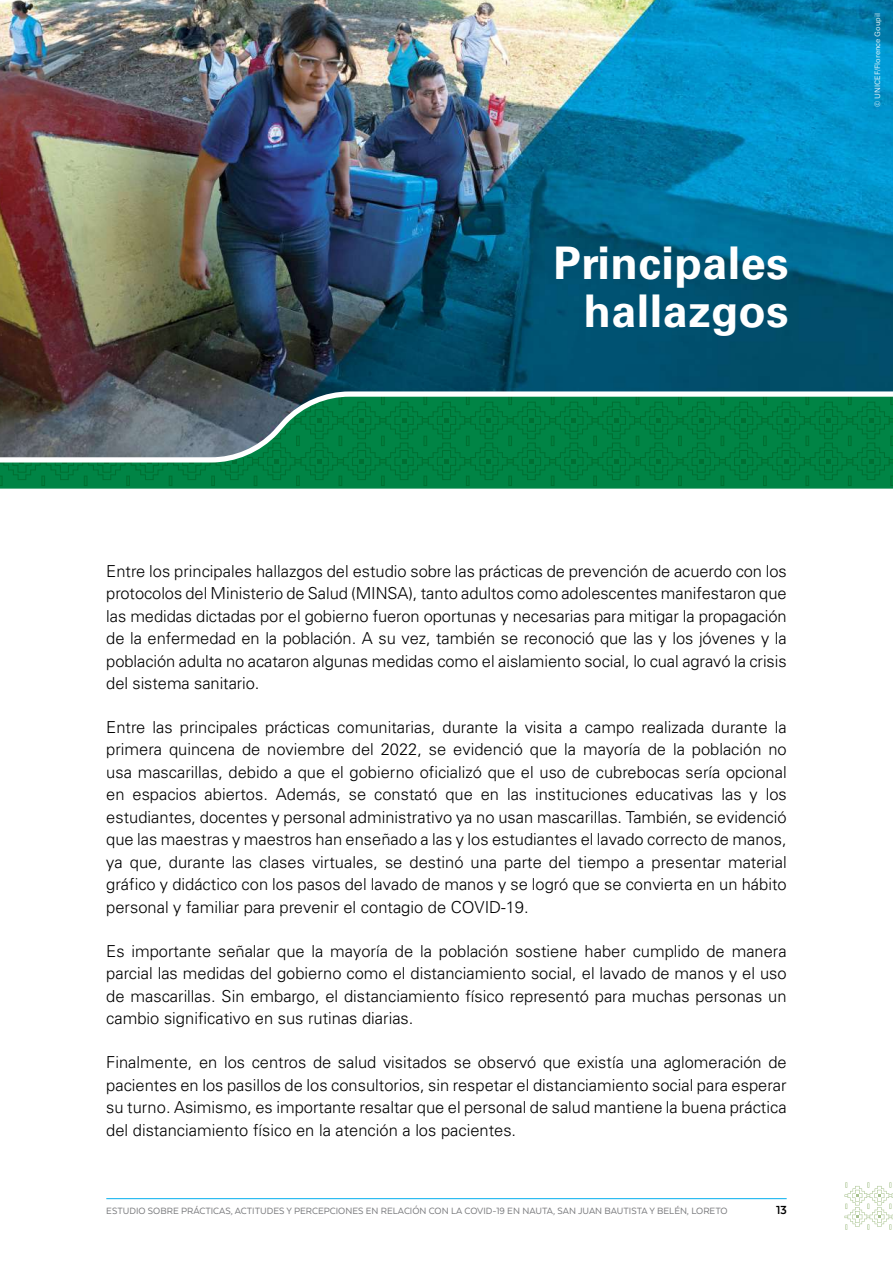
<style>
.page{position:relative;width:893px;height:1263px;background:#fff}
.page>*{position:absolute;margin:0;border:0;box-sizing:border-box;transform-origin:0 0}
.t1{font:700 45px/48px "Univers LT Std";letter-spacing:.01em;color:#fff;text-align:right}
.t2{font:16.5px/22.5px "Univers LT 45 Lt";color:#000;text-align:justify}
.t3{font:700 13.5px "Texta";color:#000}
.t4{font:10.5px "Texta";color:#77787b}
.t5{font:7.5px "Univers LT Std";color:#fff}
</style>
<div class="page">
<hr style="left:106px;top:1198px;width:681px;height:1px;background:#00aeef">
<svg style="left:844px;top:1182px;width:49px;height:48px"></svg>
<img style="left:0;top:0;width:893px;height:391px">
<svg style="left:0;top:486px;width:893px;height:3px;background:#20935c"></svg>
<svg style="left:0;top:462px;width:893px;height:24px;background:#018142"></svg>
<svg style="left:0;top:391px;width:893px;height:71px;background:#2c805b"></svg>
<h1 class="t1" style="left:553px;top:240px;width:237px">Principales hallazgos</h1>
<p class="t5" style="left:873px;top:107px;width:95px;rotate:-90deg">© UNICEF/Florence Goupil</p>
<p class="t2" style="left:106px;top:559px;width:682px">Entre los principales hallazgos del estudio sobre las prácticas de prevención de acuerdo con los protocolos del Ministerio de Salud (MINSA), tanto adultos como adolescentes manifestaron que las medidas dictadas por el gobierno fueron oportunas y necesarias para mitigar la propagación de la enfermedad en la población. A su vez, también se reconoció que las y los jóvenes y la población adulta no acataron algunas medidas como el aislamiento social, lo cual agravó la crisis del sistema sanitario.</p>
<p class="t2" style="left:106px;top:716px;width:682px">Entre las principales prácticas comunitarias, durante la visita a campo realizada durante la primera quincena de noviembre del 2022, se evidenció que la mayoría de la población no usa mascarillas, debido a que el gobierno oficializó que el uso de cubrebocas sería opcional en espacios abiertos. Además, se constató que en las instituciones educativas las y los estudiantes, docentes y personal administrativo ya no usan mascarillas. También, se evidenció que las maestras y maestros han enseñado a las y los estudiantes el lavado correcto de manos, ya que, durante las clases virtuales, se destinó una parte del tiempo a presentar material gráfico y didáctico con los pasos del lavado de manos y se logró que se convierta en un hábito personal y familiar para prevenir el contagio de COVID-19.</p>
<p class="t2" style="left:106px;top:940px;width:682px">Es importante señalar que la mayoría de la población sostiene haber cumplido de manera parcial las medidas del gobierno como el distanciamiento social, el lavado de manos y el uso de mascarillas. Sin embargo, el distanciamiento físico representó para muchas personas un cambio significativo en sus rutinas diarias.</p>
<p class="t2" style="left:106px;top:1051px;width:682px">Finalmente, en los centros de salud visitados se observó que existía una aglomeración de pacientes en los pasillos de los consultorios, sin respetar el distanciamiento social para esperar su turno. Asimismo, es importante resaltar que el personal de salud mantiene la buena práctica del distanciamiento físico en la atención a los pacientes.</p>
<p class="t4" style="left:106px;top:1205px;width:623px">ESTUDIO SOBRE PRÁCTICAS, ACTITUDES Y PERCEPCIONES EN RELACIÓN CON LA COVID-19 EN NAUTA, SAN JUAN BAUTISTA Y BELÉN, LORETO</p>
<p class="t3" style="left:776px;top:1203px;width:13px">13</p>
</div>
